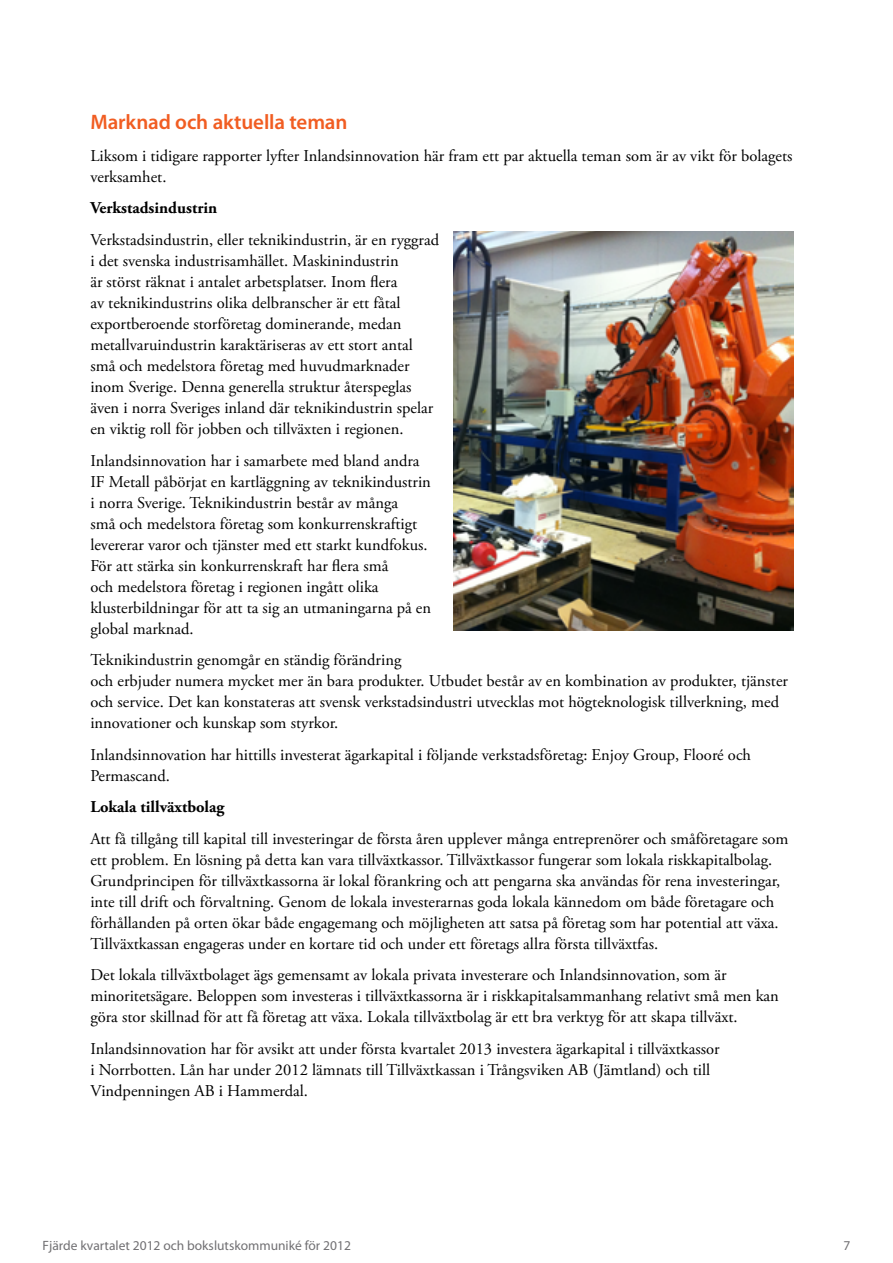
<style>
.page{position:relative;width:893px;height:1263px;background:#fff}
.page>*{position:absolute;margin:0;border:0;box-sizing:border-box;transform-origin:0 0}
.t1{font:600 21px "Myriad Pro";letter-spacing:-.005em;color:#f15d22}
.t2{font:16.5px/21px "Adobe Garamond Pro";color:#000}
.t3{font:700 16.5px "Adobe Garamond Pro";color:#000}
.t4{font:13.5px "Myriad Pro";color:#717073}
</style>
<div class="page">
<img style="left:454px;top:232px;width:340px;height:399px">
<p class="t1" style="left:90px;top:109px;width:259px">Marknad och aktuella teman</p>
<p class="t2" style="left:90px;top:146px;width:704px">Liksom i tidigare rapporter lyfter Inlandsinnovation här fram ett par aktuella teman som är av vikt för bolagets verksamhet.</p>
<p class="t3" style="left:90px;top:199px;width:128px">Verkstadsindustrin</p>
<p class="t2" style="left:90px;top:230px;width:350px">Verkstadsindustrin, eller teknikindustrin, är en ryggrad i det svenska industrisamhället. Maskinindustrin<br>är störst räknat i antalet arbetsplatser. Inom flera<br>av teknikindustrins olika delbranscher är ett fåtal exportberoende storföretag dominerande, medan metallvaruindustrin karaktäriseras av ett stort antal små och medelstora företag med huvudmarknader inom Sverige. Denna generella struktur återspeglas även i norra Sveriges inland där teknikindustrin spelar en viktig roll för jobben och tillväxten i regionen.</p>
<p class="t2" style="left:90px;top:450px;width:342px">Inlandsinnovation har i samarbete med bland andra IF Metall påbörjat en kartläggning av teknikindustrin i norra Sverige. Teknikindustrin består av många<br>små och medelstora företag som konkurrenskraftigt levererar varor och tjänster med ett starkt kundfokus.<br>För att stärka sin konkurrenskraft har flera små<br>och medelstora företag i regionen ingått olika klusterbildningar för att ta sig an utmaningarna på en global marknad.</p>
<p class="t2" style="left:90px;top:650px;width:699px">Teknikindustrin genomgår en ständig förändring<br>och erbjuder numera mycket mer än bara produkter. Utbudet består av en kombination av produkter, tjänster och service. Det kan konstateras att svensk verkstadsindustri utvecklas mot högteknologisk tillverkning, med innovationer och kunskap som styrkor.</p>
<p class="t2" style="left:90px;top:744px;width:662px">Inlandsinnovation har hittills investerat ägarkapital i följande verkstadsföretag: Enjoy Group, Flooré och<br>Permascand.</p>
<p class="t3" style="left:90px;top:797px;width:136px">Lokala tillväxtbolag</p>
<p class="t2" style="left:90px;top:829px;width:699px">Att få tillgång till kapital till investeringar de första åren upplever många entreprenörer och småföretagare som ett problem. En lösning på detta kan vara tillväxtkassor. Tillväxtkassor fungerar som lokala riskkapitalbolag.<br>Grundprincipen för tillväxtkassorna är lokal förankring och att pengarna ska användas för rena investeringar, inte till drift och förvaltning. Genom de lokala investerarnas goda lokala kännedom om både företagare och förhållanden på orten ökar både engagemang och möjligheten att satsa på företag som har potential att växa.<br>Tillväxtkassan engageras under en kortare tid och under ett företags allra första tillväxtfas.</p>
<p class="t2" style="left:90px;top:965px;width:690px">Det lokala tillväxtbolaget ägs gemensamt av lokala privata investerare och Inlandsinnovation, som är minoritetsägare. Beloppen som investeras i tillväxtkassorna är i riskkapitalsammanhang relativt små men kan göra stor skillnad för att få företag att växa. Lokala tillväxtbolag är ett bra verktyg för att skapa tillväxt.</p>
<p class="t2" style="left:90px;top:1039px;width:631px">Inlandsinnovation har för avsikt att under första kvartalet 2013 investera ägarkapital i tillväxtkassor i Norrbotten. Lån har under 2012 lämnats till Tillväxtkassan i Trångsviken AB (Jämtland) och till<br>Vindpenningen AB i Hammerdal.</p>
<p class="t4" style="left:43px;top:1237px;width:310px">Fjärde kvartalet 2012 och bokslutskommuniké för 2012</p>
<p class="t4" style="left:843px;top:1237px;width:8px">7</p>
</div>
